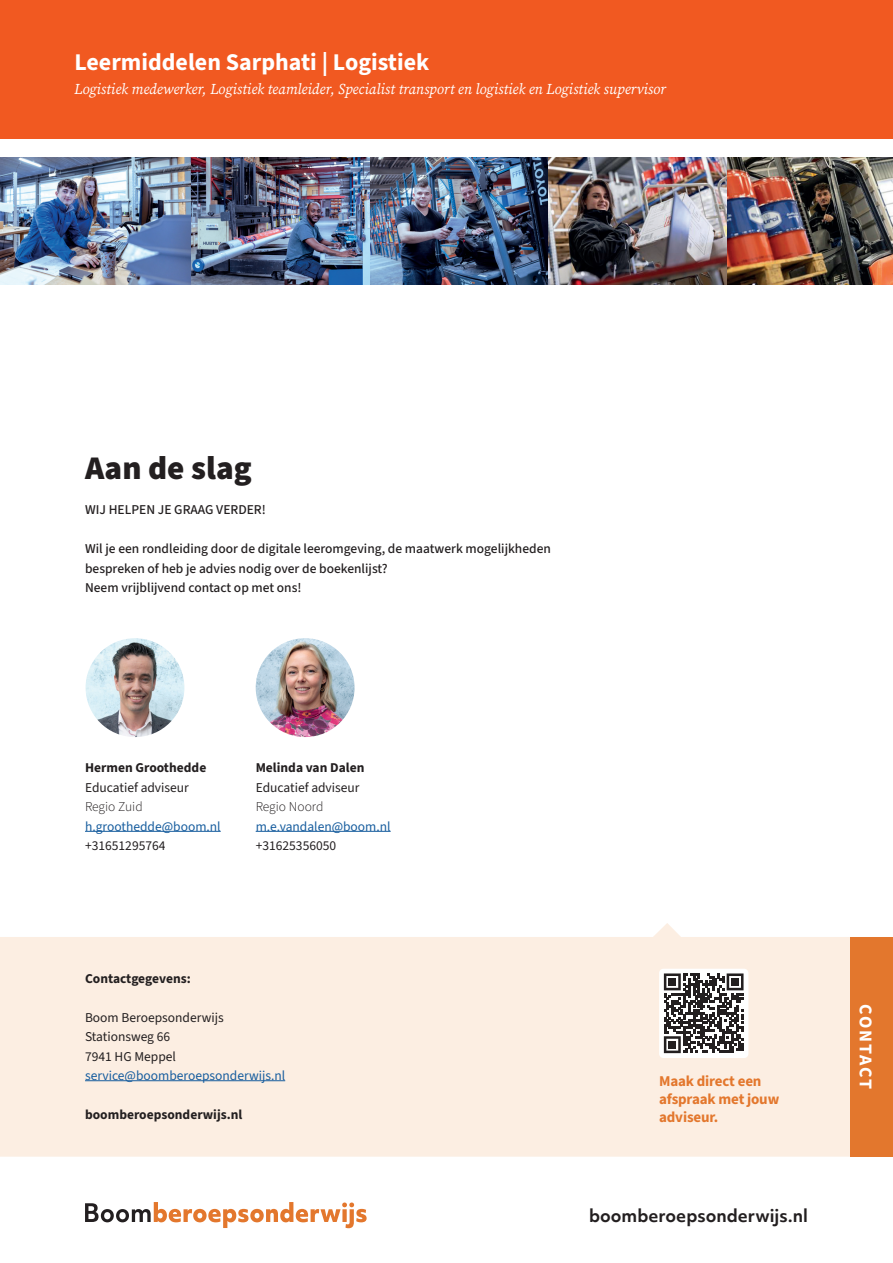
<style>
.page{position:relative;width:893px;height:1263px;background:#fff}
.page>*{position:absolute;margin:0;border:0;box-sizing:border-box;transform-origin:0 0}
.t1{font:900 33px "Source Sans 3";color:#231f20}
.t2{font:700 24px "Source Sans 3";color:#fff}
.t3{font:700 18px "Source Sans 3";letter-spacing:.085em;color:#fff}
.t4{font:700 16.8px "Objektiv Mk 3";color:#231f20}
.t5{font:italic 15px "Source Serif 4";color:#fff}
.t6{font:700 15px/18px "Source Sans 3";letter-spacing:-.01em;color:#e3772d}
.t7{font:500 13.5px/19.5px "Source Sans 3";color:#231f20}
.t8{font:13.5px/19.5px "Source Sans 3";color:#231f20}
.t9{font:13.5px "Source Sans 3";color:#175d9e}
.t10{font:700 13.5px "Source Sans 3";color:#231f20}
.t11{font:300 13.5px "Source Sans 3";color:#231f20}
</style>
<div class="page">
<div style="left:0;top:923px;width:850px;height:234px;background:#fceee2"></div>
<hr style="left:85px;top:1080px;width:200px;height:1px;background:#175d9e">
<div style="left:850px;top:937px;width:43px;height:220px;background:#e3772d"></div>
<div style="left:659px;top:969px;width:89px;height:89px;background:#fff;border-radius:4px"></div>
<svg style="left:664px;top:973px;width:79px;height:80px"></svg>
<div style="left:669px;top:978px;width:7px;height:7px;background:#231f20"></div>
<div style="left:731px;top:978px;width:8px;height:7px;background:#231f20"></div>
<div style="left:669px;top:1041px;width:7px;height:7px;background:#231f20"></div>
<svg style="left:85px;top:1202px;width:282px;height:26px"></svg>
<div style="left:0;top:0;width:893px;height:139px;background:#f15921"></div>
<img style="left:0;top:157px;width:893px;height:128px">
<img style="left:86px;top:638px;width:98px;height:99px;border-radius:49px">
<hr style="left:256px;top:831px;width:135px;height:1px;background:#175d9e">
<hr style="left:85px;top:831px;width:136px;height:1px;background:#175d9e">
<img style="left:256px;top:638px;width:99px;height:99px;border-radius:49px">
<h2 class="t2" style="left:74px;top:46px;width:356px">Leermiddelen Sarphati | Logistiek</h2>
<p class="t5" style="left:74px;top:79px;width:593px">Logistiek medewerker, Logistiek teamleider, Specialist transport en logistiek en Logistiek supervisor</p>
<h1 class="t1" style="left:85px;top:445px;width:168px">Aan de slag</h1>
<p class="t7" style="left:85px;top:500px;width:182px">WIJ HELPEN JE GRAAG VERDER!</p>
<p class="t7" style="left:85px;top:539px;width:467px">Wil je een rondleiding door de digitale leeromgeving, de maatwerk mogelijkheden bespreken of heb je advies nodig over de boekenlijst?<br>Neem vrijblijvend contact op met ons!</p>
<p class="t10" style="left:85px;top:759px;width:123px">Hermen Groothedde</p>
<p class="t8" style="left:85px;top:778px;width:105px">Educatief adviseur</p>
<p class="t11" style="left:85px;top:798px;width:59px">Regio Zuid</p>
<p class="t9" style="left:85px;top:817px;width:137px">h.groothedde@boom.nl</p>
<p class="t8" style="left:85px;top:836px;width:82px">+31651295764</p>
<p class="t10" style="left:256px;top:759px;width:110px">Melinda van Dalen</p>
<p class="t8" style="left:256px;top:778px;width:105px">Educatief adviseur</p>
<p class="t11" style="left:256px;top:798px;width:69px">Regio Noord</p>
<p class="t9" style="left:256px;top:817px;width:136px">m.e.vandalen@boom.nl</p>
<p class="t8" style="left:256px;top:836px;width:82px">+31625356050</p>
<p class="t10" style="left:85px;top:969px;width:107px">Contactgegevens:</p>
<p class="t8" style="left:85px;top:1008px;width:140px">Boom Beroepsonderwijs<br>Stationsweg 66<br>7941 HG Meppel</p>
<p class="t9" style="left:85px;top:1066px;width:202px">service@boomberoepsonderwijs.nl</p>
<p class="t10" style="left:85px;top:1105px;width:159px">boomberoepsonderwijs.nl</p>
<p class="t6" style="left:659px;top:1073px;width:122px">Maak direct een afspraak met jouw adviseur.</p>
<p class="t4" style="left:589px;top:1204px;width:220px">boomberoepsonderwijs.nl</p>
<h3 class="t3" style="left:878px;top:1004px;width:86px;rotate:90deg">CONTACT</h3>
</div>
